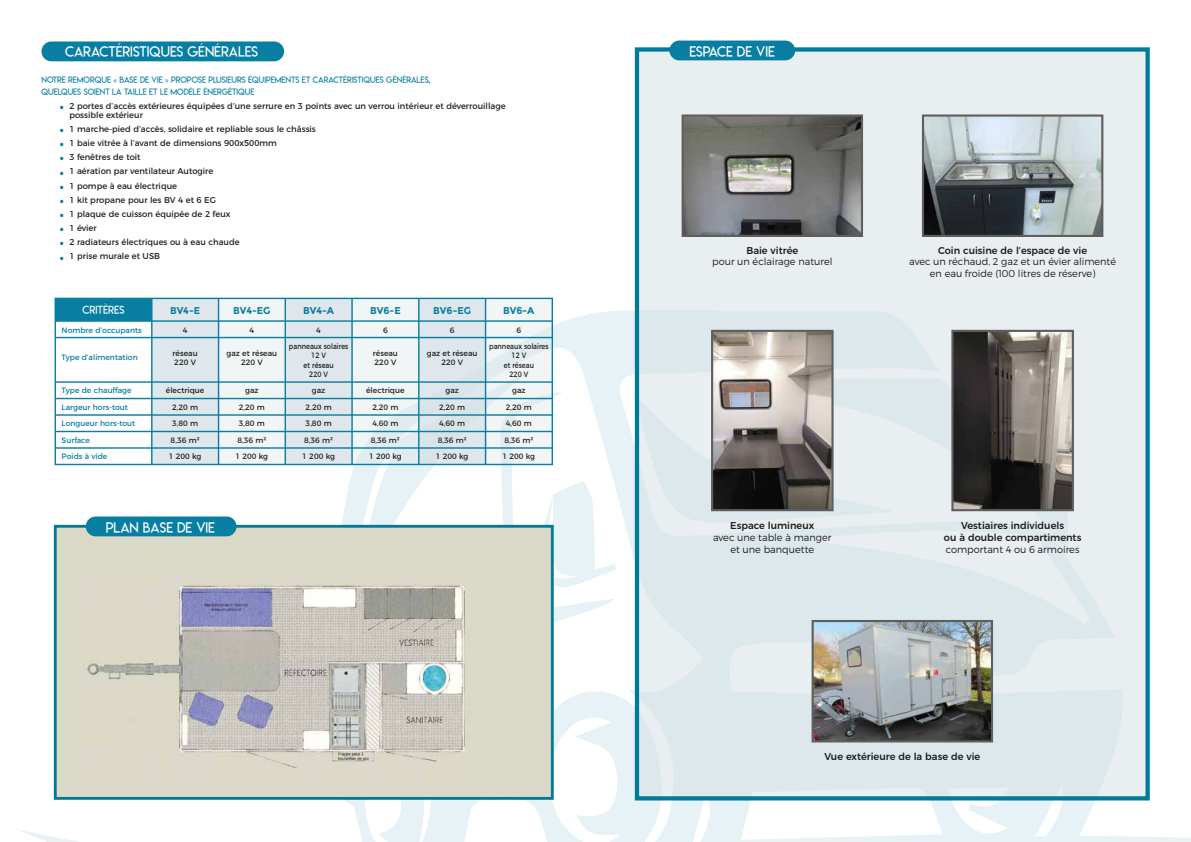
<style>
.page{position:relative;width:1191px;height:842px;background:#fff}
.page>*{position:absolute;margin:0;border:0;box-sizing:border-box;transform-origin:0 0}
.t1{font:17px/14.2px "Montserrat";color:#077ea2}
.t2{font:14.2px "Lemon Milklight";color:#fff}
.t3{font:10.9px "Lemon Milklight";color:#fff}
.t4{font:300 9.9px/11.9px "Montserrat";color:#1d1d1b;text-align:center}
.t5{font:500 9.9px/11.9px "Montserrat";color:#1d1d1b;text-align:center}
.t6{font:700 9.9px "Montserrat";letter-spacing:-.015em;color:#077ea2}
.t7{font:8.5px/14.2px "Montserrat";color:#1d1d1b}
.t8{font:8.5px/11.3px "Lemon Milklight";color:#077ea2}
.t9{font:7.8px/9.3px "Montserrat";color:#1d1d1b}
.t10{font:7.8px/16.5px "Montserrat";color:#077ea2}
.t11{font:7.8px/9.3px "Montserrat";color:#1d1d1b;text-align:center;scale:.85 1}
.s1{font-family:"Myriad Pro"}
</style>
<div class="page">
<svg style="left:17px;top:829px;width:1173px;height:13px"></svg>
<svg style="left:311px;top:310px;width:861px;height:532px"></svg>
<svg style="left:355px;top:372px;width:261px;height:228px"></svg>
<div style="left:152px;top:298px;width:66px;height:166px;background:#e0e7ec"></div>
<div style="left:218px;top:298px;width:67px;height:166px;background:#f2f5f6"></div>
<div style="left:285px;top:298px;width:67px;height:166px;background:#e0e7ec"></div>
<svg style="left:353px;top:300px;width:65px;height:163px;fill:#f2f5f6"></svg>
<div style="left:419px;top:298px;width:66px;height:166px;background:#e0e7ec"></div>
<svg style="left:486px;top:300px;width:65px;height:163px;fill:#f2f5f6"></svg>
<div style="left:55px;top:298px;width:97px;height:23px;background:#077ea2"></div>
<div style="left:55px;top:298px;width:498px;height:167px;border:1px solid #077ea2"></div>
<hr style="left:218px;top:298px;width:1px;height:166px;background:#077ea2">
<hr style="left:151px;top:298px;width:1px;height:166px;background:#077ea2">
<hr style="left:284px;top:298px;width:2px;height:166px;background:#077ea2">
<hr style="left:418px;top:298px;width:1px;height:166px;background:#077ea2">
<hr style="left:351px;top:298px;width:2px;height:166px;background:#077ea2">
<hr style="left:485px;top:298px;width:1px;height:166px;background:#077ea2">
<hr style="left:55px;top:320px;width:497px;height:2px;background:#077ea2">
<hr style="left:55px;top:337px;width:497px;height:1px;background:#077ea2">
<hr style="left:55px;top:381px;width:497px;height:2px;background:#077ea2">
<hr style="left:55px;top:398px;width:497px;height:1px;background:#077ea2">
<hr style="left:55px;top:414px;width:497px;height:2px;background:#077ea2">
<hr style="left:55px;top:431px;width:497px;height:1px;background:#077ea2">
<hr style="left:55px;top:447px;width:497px;height:2px;background:#077ea2">
<div style="left:41px;top:41px;width:243px;height:20px;background:#077ea2;border-radius:10px"></div>
<div style="left:637px;top:49px;width:510px;height:749px;background:#e9eef1"></div>
<div style="left:635px;top:47px;width:514px;height:753px;border:4px solid #007a9b"></div>
<div style="left:669px;top:41px;width:126px;height:19px;background:#077ea2;border-radius:10px"></div>
<img style="left:814px;top:623px;width:176px;height:116px">
<img style="left:714px;top:333px;width:116px;height:175px">
<div style="left:711px;top:330px;width:122px;height:181px;border:2px solid #5f5e5e"></div>
<img style="left:954px;top:333px;width:117px;height:175px">
<div style="left:951px;top:330px;width:123px;height:181px;border:2px solid #5f5e5e"></div>
<div style="left:811px;top:620px;width:182px;height:122px;border:2px solid #5f5e5e"></div>
<img style="left:684px;top:117px;width:176px;height:117px">
<div style="left:681px;top:114px;width:182px;height:123px;border:2px solid #5f5e5e"></div>
<img style="left:925px;top:117px;width:175px;height:117px">
<div style="left:922px;top:114px;width:181px;height:123px;border:2px solid #5f5e5e"></div>
<div style="left:54px;top:525px;width:500px;height:275px;background:#dad8c6;border:3px solid #007a9b"></div>
<img style="left:87px;top:584px;width:378px;height:185px">
<div style="left:86px;top:516px;width:150px;height:20px;background:#077ea2;border-radius:10px"></div>
<h2 class="t2" style="left:65px;top:43px;width:194px">CARACTÉRISTIQUES GÉNÉRALES</h2>
<h2 class="t2" style="left:689px;top:43px;width:87px">ESPACE DE VIE</h2>
<p class="t8" style="left:41px;top:74px;width:390px">NOTRE REMORQUE <span class="s1">«</span> BASE DE VIE <span class="s1">»</span> PROPOSE PLUSIEURS ÉQUIPEMENTS ET CARACTÉRISTIQUES GÉNÉRALES,<br>QUELQUES SOIENT LA TAILLE ET LE MODÈLE ÉNERGÉTIQUE</p>
<p class="t7" style="left:69px;top:101px;width:438px;line-height:8.5px">2 portes d’accès extérieures équipées d’une serrure en 3 points avec un verrou intérieur et déverrouillage possible extérieur</p>
<p class="t7" style="left:69px;top:121px;width:248px">1 marche-pied d’accès, solidaire et repliable sous le châssis<br>1 baie vitrée à l’avant de dimensions 900x500mm<br>3 fenêtres de toit<br>1 aération par ventilateur Autogire<br>1 pompe à eau électrique<br>1 kit propane pour les BV 4 et 6 EG<br>1 plaque de cuisson équipée de 2 feux<br>1 évier<br>2 radiateurs électriques ou à eau chaude<br>1 prise murale et USB</p>
<h1 class="t1" style="left:59px;top:94px;width:6px;line-height:22.7px">• •</h1>
<h1 class="t1" style="left:59px;top:135px;width:6px;text-align:justify">• • • • • • • • •</h1>
<p class="t3" style="left:83px;top:303px;width:43px">CRITÈRES</p>
<p class="t6" style="left:233px;top:305px;width:39px">BV4-EG</p>
<p class="t6" style="left:303px;top:305px;width:32px">BV4-A</p>
<p class="t6" style="left:370px;top:305px;width:32px">BV6-E</p>
<p class="t6" style="left:433px;top:305px;width:39px">BV6-EG</p>
<p class="t6" style="left:503px;top:305px;width:33px">BV6-A</p>
<p class="t6" style="left:170px;top:305px;width:31px">BV4-E</p>
<p class="t10" style="left:62px;top:321px;width:82px">Nombre d’occupants</p>
<p class="t10" style="left:62px;top:348px;width:78px">Type d’alimentation</p>
<p class="t10" style="left:62px;top:382px;width:75px">Type de chauffage<br>Largeur hors-tout<br>Longueur hors-tout<br>Surface<br>Poids à vide</p>
<p class="t9" style="left:183px;top:324px;width:6px">4</p>
<p class="t9" style="left:249px;top:324px;width:6px">4</p>
<p class="t9" style="left:316px;top:324px;width:6px">4</p>
<p class="t9" style="left:383px;top:324px;width:6px">6</p>
<p class="t9" style="left:450px;top:324px;width:6px">6</p>
<p class="t9" style="left:516px;top:324px;width:6px">6</p>
<p class="t9" style="left:173px;top:348px;width:27px">réseau<br>220 V</p>
<p class="t9" style="left:227px;top:348px;width:52px;text-align:center">gaz et réseau<br>220 V</p>
<p class="t11" style="left:289px;top:341px;width:71px">panneaux solaires<br>12 V<br>et réseau<br>220 V</p>
<p class="t9" style="left:373px;top:348px;width:27px">réseau<br>220 V</p>
<p class="t9" style="left:427px;top:348px;width:52px;text-align:center">gaz et réseau<br>220 V</p>
<p class="t11" style="left:489px;top:341px;width:71px">panneaux solaires<br>12 V<br>et réseau<br>220 V</p>
<p class="t9" style="left:166px;top:385px;width:40px">électrique</p>
<p class="t9" style="left:245px;top:385px;width:15px">gaz</p>
<p class="t9" style="left:312px;top:385px;width:15px">gaz</p>
<p class="t9" style="left:366px;top:385px;width:40px">électrique</p>
<p class="t9" style="left:445px;top:385px;width:15px">gaz</p>
<p class="t9" style="left:512px;top:385px;width:15px">gaz</p>
<p class="t9" style="left:172px;top:402px;width:28px">2,20 m</p>
<p class="t9" style="left:239px;top:402px;width:28px">2,20 m</p>
<p class="t9" style="left:306px;top:402px;width:28px">2,20 m</p>
<p class="t9" style="left:372px;top:402px;width:28px">2,20 m</p>
<p class="t9" style="left:439px;top:402px;width:28px">2,20 m</p>
<p class="t9" style="left:506px;top:402px;width:28px">2,20 m</p>
<p class="t9" style="left:172px;top:418px;width:28px">3,80 m</p>
<p class="t9" style="left:239px;top:418px;width:28px">3,80 m</p>
<p class="t9" style="left:306px;top:418px;width:28px">3,80 m</p>
<p class="t9" style="left:372px;top:418px;width:28px">4,60 m</p>
<p class="t9" style="left:439px;top:418px;width:28px">4,60 m</p>
<p class="t9" style="left:506px;top:418px;width:28px">4,60 m</p>
<p class="t9" style="left:171px;top:435px;width:30px">8,36 m²</p>
<p class="t9" style="left:237px;top:435px;width:30px">8,36 m²</p>
<p class="t9" style="left:304px;top:435px;width:30px">8,36 m²</p>
<p class="t9" style="left:371px;top:435px;width:30px">8,36 m²</p>
<p class="t9" style="left:438px;top:435px;width:30px">8,36 m²</p>
<p class="t9" style="left:504px;top:435px;width:30px">8,36 m²</p>
<p class="t9" style="left:169px;top:451px;width:34px">1 200 kg</p>
<p class="t9" style="left:235px;top:451px;width:34px">1 200 kg</p>
<p class="t9" style="left:302px;top:451px;width:34px">1 200 kg</p>
<p class="t9" style="left:369px;top:451px;width:34px">1 200 kg</p>
<p class="t9" style="left:436px;top:451px;width:34px">1 200 kg</p>
<p class="t9" style="left:502px;top:451px;width:34px">1 200 kg</p>
<h2 class="t2" style="left:106px;top:518px;width:111px">PLAN BASE DE VIE</h2>
<p class="t5" style="left:746px;top:243px;width:53px">Baie vitrée</p>
<p class="t4" style="left:712px;top:256px;width:122px">pour un éclairage naturel</p>
<p class="t5" style="left:730px;top:519px;width:85px">Espace lumineux</p>
<p class="t4" style="left:713px;top:531px;width:120px">avec une table à manger et une banquette</p>
<p class="t5" style="left:938px;top:243px;width:150px">Coin cuisine de l’espace de vie</p>
<p class="t4" style="left:909px;top:256px;width:208px">avec un réchaud, 2 gaz et un évier alimenté en eau froide (100 litres de réserve)</p>
<p class="t5" style="left:944px;top:519px;width:139px">Vestiaires individuels<br>ou à double compartiments</p>
<p class="t4" style="left:946px;top:543px;width:135px">comportant 4 ou 6 armoires</p>
<p class="t5" style="left:824px;top:750px;width:157px">Vue extérieure de la base de vie</p>
</div>
